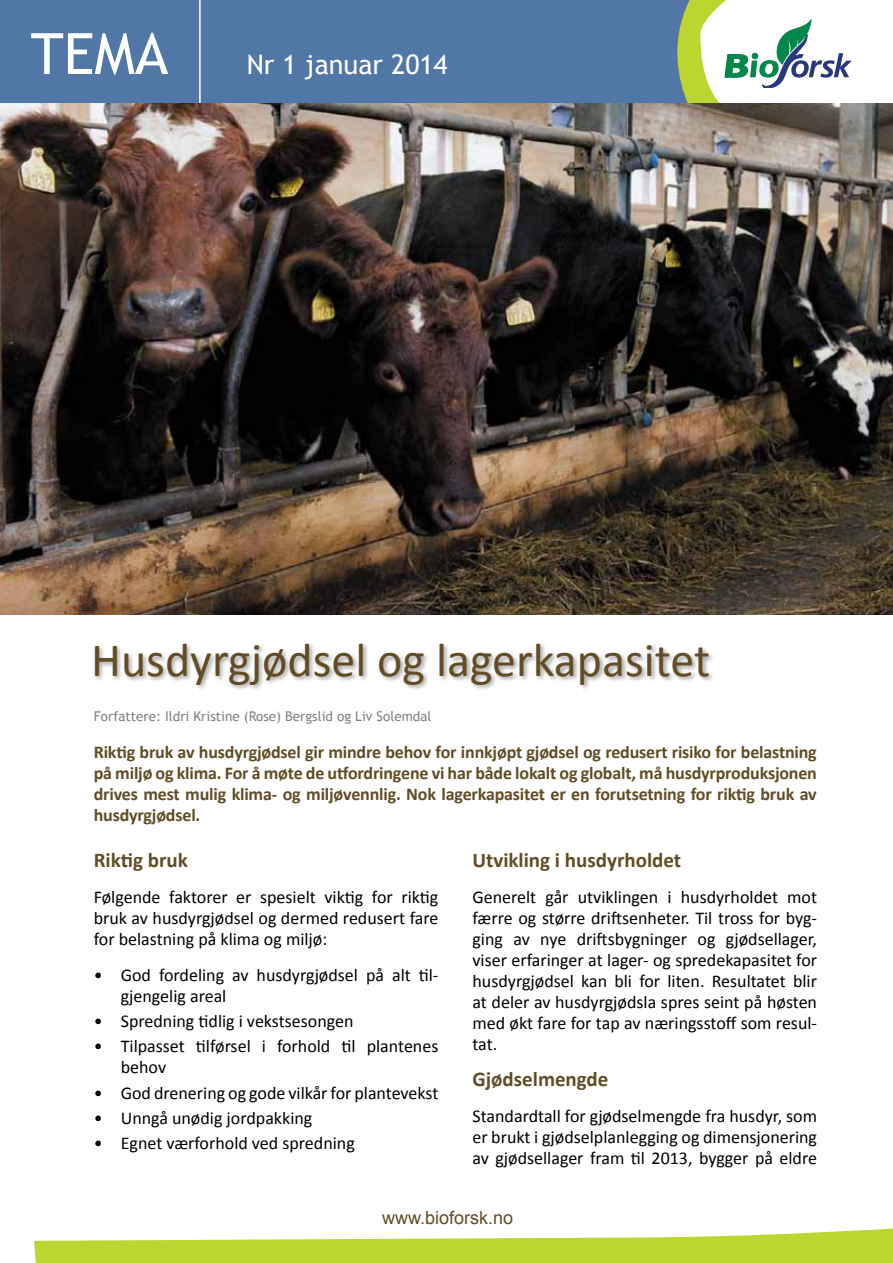
<style>
.page{position:relative;width:893px;height:1263px;background:#fff}
.page>*{position:absolute;margin:0;border:0;box-sizing:border-box;transform-origin:0 0}
.t1{font:57px "Trebuchet MS";color:#fff}
.t2{font:48px "Calibri";color:#624c23}
.t3{font:27px "Trebuchet MS";color:#fff}
.t4{font:700 21px "Calibri";color:#624c23}
.t5{font:18px/21px "Calibri";color:#000;text-align:justify}
.t6{font:700 18px/21px "Calibri";letter-spacing:-.01em;color:#624c23;text-align:justify}
.t7{font:18px "Arial";color:#624c23}
.t8{font:13.5px "Trebuchet MS";color:#808285}
</style>
<div class="page">
<svg style="left:34px;top:1228px;width:859px;height:35px"></svg>
<div style="left:0;top:0;width:879px;height:115px;background:#5177a7"></div>
<hr style="left:199px;top:0;width:2px;height:110px;background:#fff">
<div style="left:791px;top:0;width:102px;height:115px;background:#fff"></div>
<svg style="left:677px;top:0;width:175px;height:103px"></svg>
<div style="left:93px;top:642px;width:622px;height:49px;background:#000;opacity:.38"></div>
<img style="left:0;top:103px;width:893px;height:512px">
<h1 class="t1" style="left:31px;top:20px;width:139px">TEMA</h1>
<h3 class="t3" style="left:247px;top:49px;width:203px">Nr 1 januar 2014</h3>
<h2 class="t2" style="left:91px;top:630px;width:620px">Husdyrgjødsel og lagerkapasitet</h2>
<p class="t8" style="left:94px;top:709px;width:339px">Forfattere: Ildri Kristine (Rose) Bergslid og Liv Solemdal</p>
<p class="t6" style="left:94px;top:741px;width:725px">Riktig bruk av husdyrgjødsel gir mindre behov for innkjøpt gjødsel og redusert risiko for belastning på miljø og klima. For å møte de utfordringene vi har både lokalt og globalt, må husdyrproduksjonen drives mest mulig klima- og miljøvennlig. Nok lagerkapasitet er en forutsetning for riktig bruk av husdyrgjødsel.</p>
<p class="t4" style="left:94px;top:846px;width:96px">Riktig bruk</p>
<p class="t5" style="left:94px;top:886px;width:346px">Følgende faktorer er spesielt viktig for riktig bruk av husdyrgjødsel og dermed redusert fare for belastning på klima og miljø:</p>
<p class="t5" style="left:121px;top:964px;width:319px;text-indent:-27px">• God fordeling av husdyrgjødsel på alt til&shy;gjengelig areal</p>
<p class="t5" style="left:94px;top:1011px;width:261px">• Spredning tidlig i vekstsesongen</p>
<p class="t5" style="left:121px;top:1036px;width:319px;text-indent:-27px">• Tilpasset tilførsel i forhold til plantenes behov</p>
<p class="t5" style="left:94px;top:1082px;width:346px">• God drenering og gode vilkår for plantevekst</p>
<p class="t5" style="left:94px;top:1107px;width:220px">• Unngå unødig jordpakking</p>
<p class="t5" style="left:94px;top:1133px;width:263px">• Egnet værforhold ved spredning</p>
<p class="t4" style="left:472px;top:846px;width:210px">Utvikling i husdyrholdet</p>
<p class="t5" style="left:472px;top:886px;width:346px">Generelt går utviklingen i husdyrholdet mot færre og større driftsenheter. Til tross for byg&shy;ging av nye driftsbygninger og gjødsellager, viser erfaringer at lager- og spredekapasitet for husdyrgjødsel kan bli for liten. Resultatet blir at deler av husdyrgjødsla spres seint på høsten med økt fare for tap av næringsstoff som resul&shy;tat.</p>
<p class="t4" style="left:472px;top:1065px;width:138px">Gjødselmengde</p>
<p class="t5" style="left:472px;top:1105px;width:346px">Standardtall for gjødselmengde fra husdyr, som er brukt i gjødselplanlegging og dimensjonering av gjødsellager fram til 2013, bygger på eldre</p>
<p class="t7" style="left:382px;top:1206px;width:133px">www.bioforsk.no</p>
</div>
